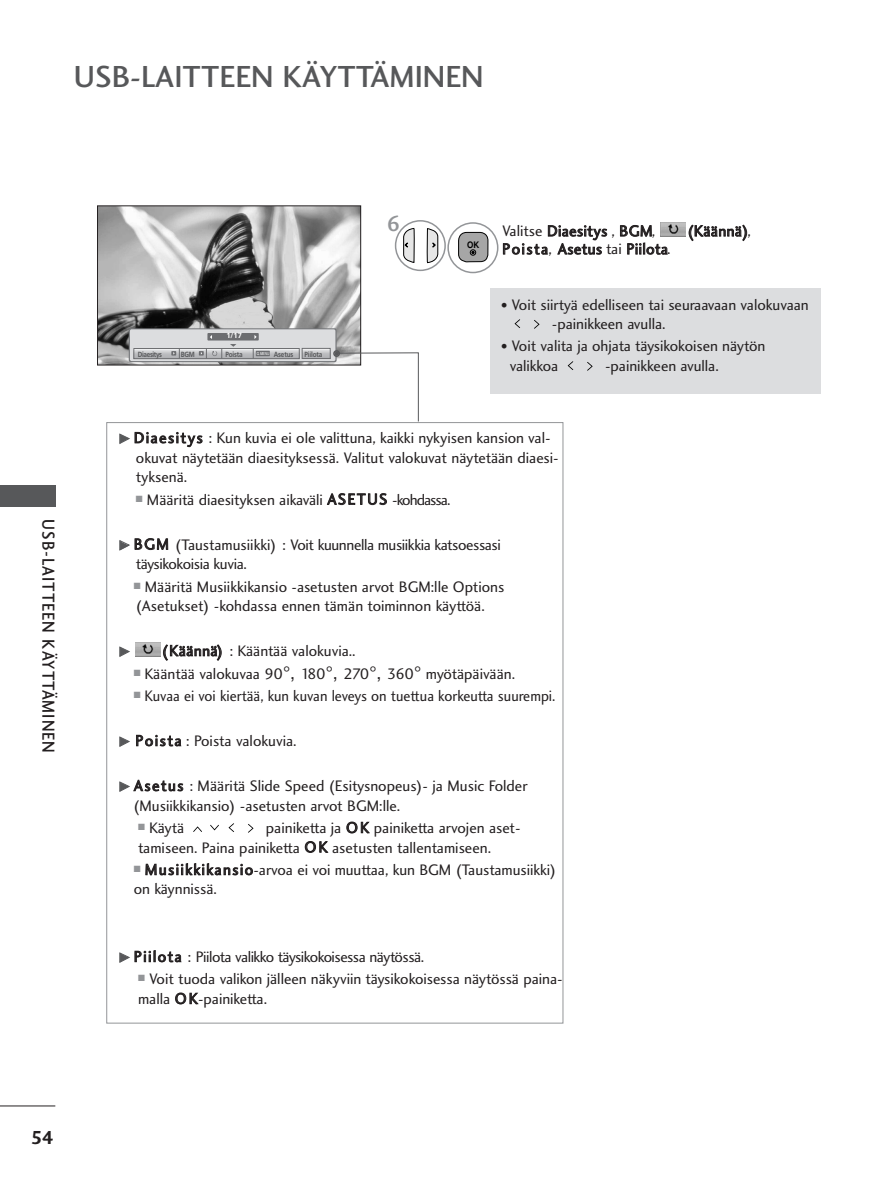
<style>
.page{position:relative;width:893px;height:1190px;background:#fff}
.page>*{position:absolute;margin:0;border:0;box-sizing:border-box;transform-origin:0 0}
.t1{font:31.5px "Charlotte Sans Medium Plain";color:#57585a}
.t2{font:22.5px "Charlotte Sans Medium Plain";color:#939598}
.t3{font:19.5px "Charlotte Sans Bold Plain";color:#231f20}
.t4{font:18px "Charlotte Sans Medium Plain";letter-spacing:.06em;color:#231f20;scale:.9 1}
.t5{font:15.75px/19.5px "Charlotte Sans Book Plain";letter-spacing:-.005em;color:#231f20}
.t6{font:15.75px/19.5px "Charlotte Sans Book Plain";letter-spacing:-.025em;color:#231f20}
.t7{font:15.75px "Charlotte Sans Book Plain";letter-spacing:-.005em;color:#231f20;scale:.95 1}
.t8{font:15.75px "Charlotte Sans Book Plain";letter-spacing:-.03em;color:#231f20}
.t9{font:15.75px "Charlotte Sans Book Plain";letter-spacing:.025em;color:#231f20}
.t10{font:15.75px "Charlotte Sans Book Plain";letter-spacing:.02em;color:#231f20}
.t11{font:10.5px "FZDING33";color:#57585a}
.t12{font:700 9px "Helvetica";color:#000;scale:.9 1}
.t13{font:700 7.5px "Frutiger";letter-spacing:-.02em;color:#57585a;scale:.85 1}
.t14{font:700 7.5px "Frutiger";letter-spacing:-.055em;color:#57585a;scale:.85 1}
.t15{font:700 7.5px "Frutiger";color:#fff}
.t16{font:4.2px "Helvetica";color:#fff;scale:.76 1}
.s1{font-size:14.25px}
.s2{font-family:"FZDING33";font-size:10.5px;color:#57585a}
.s3{font-family:"Helvetica";font-size:18px}
</style>
<div class="page">
<img style="left:99px;top:207px;width:260px;height:156px">
<div style="left:97px;top:205px;width:264px;height:160px;border:1px solid #231f20"></div>
<svg style="left:129px;top:328px;width:207px;height:34px"></svg>
<div style="left:130px;top:329px;width:205px;height:32px;background:#dcdddf;border-radius:2px"></div>
<div style="left:207px;top:333px;width:52px;height:7px;background:#6c6d70"></div>
<div style="left:133px;top:348px;width:166px;height:11px;border:1px solid #6c6d70"></div>
<hr style="left:0;top:1105px;width:55px;height:1px;background:#231f20">
<div style="left:0;top:485px;width:55px;height:21px;background:#57585a"></div>
<svg style="left:248px;top:824px;width:5px;height:8px"></svg>
<svg style="left:228px;top:823px;width:6px;height:9px"></svg>
<svg style="left:210px;top:824px;width:9px;height:6px"></svg>
<svg style="left:193px;top:826px;width:9px;height:6px"></svg>
<img style="left:135px;top:642px;width:25px;height:14px">
<img style="left:661px;top:223px;width:25px;height:13px">
<div style="left:490px;top:288px;width:330px;height:105px;background:#dcdddf"></div>
<svg style="left:587px;top:362px;width:5px;height:9px"></svg>
<svg style="left:567px;top:361px;width:6px;height:9px"></svg>
<svg style="left:534px;top:320px;width:5px;height:9px"></svg>
<svg style="left:514px;top:319px;width:6px;height:9px"></svg>
<svg style="left:134px;top:335px;width:285px;height:87px"></svg>
<svg style="left:458px;top:232px;width:30px;height:30px"></svg>
<div style="left:447px;top:222px;width:51px;height:51px;border:2px solid #939598;border-radius:50%"></div>
<svg style="left:403px;top:228px;width:12px;height:35px"></svg>
<svg style="left:426px;top:228px;width:12px;height:35px"></svg>
<div style="left:395px;top:220px;width:51px;height:51px;border:2px solid #939598;border-radius:50%"></div>
<h1 class="t1" style="left:74px;top:64px;width:411px">USB-LAITTEEN KÄYTTÄMINEN</h1>
<p class="t4" style="left:55px;top:519px;width:261px;rotate:90deg">USB-LAITTEEN KÄYTTÄMINEN</p>
<p class="t3" style="left:31px;top:1129px;width:25px">54</p>
<p class="t15" style="left:226px;top:333px;width:17px">1/17</p>
<p class="t14" style="left:138px;top:351px;width:30px">Diaesitys</p>
<p class="t13" style="left:181px;top:351px;width:18px">BGM</p>
<p class="t13" style="left:225px;top:351px;width:22px">Poista</p>
<p class="t13" style="left:274px;top:351px;width:24px">Asetus</p>
<p class="t13" style="left:304px;top:351px;width:23px">Piilota</p>
<p class="t16" style="left:257px;top:352px;width:18px">Q.MENU</p>
<h2 class="t2" style="left:386px;top:214px;width:15px">6</h2>
<p class="t12" style="left:467px;top:241px;width:15px">OK</p>
<p class="t10" style="left:502px;top:225px;width:155px">Valitse Diaesitys , BGM,</p>
<p class="t5" style="left:687px;top:223px;width:65px">(Käännä),</p>
<p class="t9" style="left:502px;top:243px;width:170px">Poista, Asetus tai Piilota.</p>
<p class="t5" style="left:552px;top:296px;width:258px;text-indent:-51px"><span class="s1">•</span> Voit siirtyä edelliseen tai seuraavaan valokuvaan -painikkeen avulla.</p>
<p class="t5" style="left:509px;top:338px;width:257px;text-indent:-9px"><span class="s1">•</span> Voit valita ja ohjata täysikokoisen näytön valikkoa</p>
<p class="t5" style="left:605px;top:357px;width:115px">-painikkeen avulla.</p>
<p class="t5" style="left:136px;top:429px;width:424px;text-indent:-17px"><span class="s2">G</span> Diaesitys : Kun kuvia ei ole valittuna, kaikki nykyisen kansion val&shy;okuvat näytetään diaesityksessä. Valitut valokuvat näytetään diaesi&shy;tyksenä.</p>
<p class="t5" style="left:136px;top:491px;width:316px"><sup>■</sup> Määritä diaesityksen aikaväli ASETUS -kohdassa.</p>
<p class="t6" style="left:136px;top:536px;width:366px;text-indent:-17px"><span class="s2">G</span> BGM (Taustamusiikki) : Voit kuunnella musiikkia katsoessasi täysikokoisia kuvia.</p>
<p class="t5" style="left:134px;top:578px;width:372px"><sup>■</sup> Määritä Musiikkikansio -asetusten arvot BGM:lle Options (Asetukset) -kohdassa ennen tämän toiminnon käyttöä.</p>
<p class="t11" style="left:119px;top:647px;width:12px">G</p>
<p class="t5" style="left:162px;top:642px;width:195px">(Käännä) : Kääntää valokuvia..</p>
<p class="t5" style="left:134px;top:665px;width:383px"><sup>■</sup> Kääntää valokuvaa 90<span class="s3">°,</span> 180<span class="s3">°,</span> 270<span class="s3">°,</span> 360<span class="s3">°</span> myötäpäivään.</p>
<p class="t7" style="left:134px;top:689px;width:445px"><sup>■</sup> Kuvaa ei voi kiertää, kun kuvan leveys on tuettua korkeutta suurempi.</p>
<p class="t5" style="left:119px;top:732px;width:179px"><span class="s2">G</span> Poista : Poista valokuvia.</p>
<p class="t5" style="left:133px;top:777px;width:395px;text-indent:-14px"><span class="s2">G</span> Asetus : Määritä Slide Speed (Esitysnopeus)- ja Music Folder (Musiikkikansio) -asetusten arvot BGM:lle.</p>
<p class="t5" style="left:138px;top:819px;width:48px"><sup>■</sup> Käytä</p>
<p class="t5" style="left:138px;top:819px;width:384px;text-indent:128px">painiketta ja OK painiketta arvojen aset&shy;tamiseen. Paina painiketta OK asetusten tallentamiseen.</p>
<p class="t5" style="left:134px;top:861px;width:424px"><sup>■</sup> Musiikkikansio-arvoa ei voi muuttaa, kun BGM (Taustamusiikki) on käynnissä.</p>
<p class="t8" style="left:119px;top:950px;width:307px"><span class="s2">G</span> Piilota : Piilota valikko täysikokoisessa näytössä.</p>
<p class="t5" style="left:138px;top:971px;width:426px"><sup>■</sup> Voit tuoda valikon jälleen näkyviin täysikokoisessa näytössä paina&shy;malla OK-painiketta.</p>
</div>
